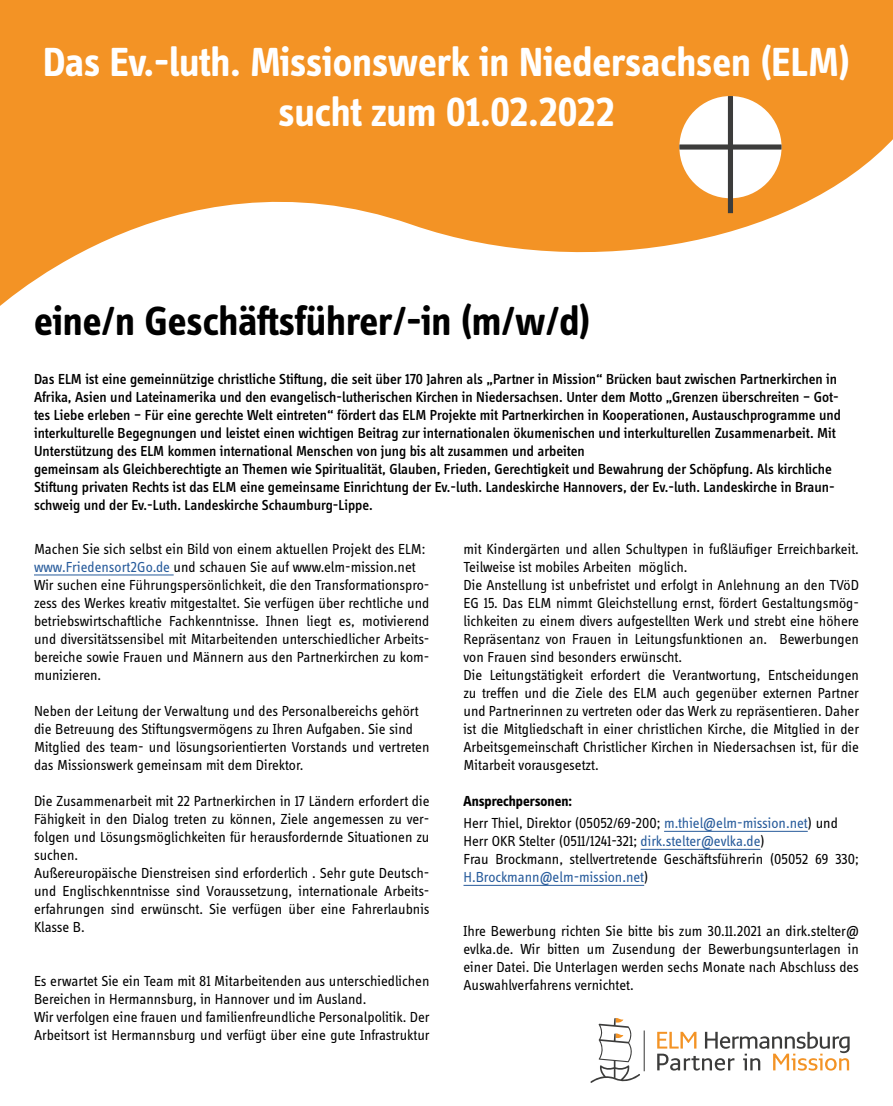
<style>
.page{position:relative;width:893px;height:1106px;background:#fff}
.page>*{position:absolute;margin:0;border:0;box-sizing:border-box;transform-origin:0 0}
.t1{font:700 42px "Info Display Pro";letter-spacing:-.005em;color:#fff}
.t2{font:700 42px "Info Display Pro";letter-spacing:-.005em;color:#000}
.Fliesstext{font:15px/18px "Info Display Pro";color:#000;text-align:justify}
.Fliesstext-2{font:500 15px/18px "Info Display Pro";color:#000}
.Fliesstext-3{font:700 15px "Info Display Pro";color:#000}
.s1{color:#275b9b}
</style>
<div class="page">
<svg style="left:0;top:0;width:893px;height:306px;fill:#f39325"></svg>
<svg style="left:679px;top:96px;width:102px;height:117px"></svg>
<hr style="left:34px;top:574px;width:140px;height:1px;background:#275b9b">
<hr style="left:664px;top:831px;width:144px;height:1px;background:#275b9b">
<hr style="left:641px;top:849px;width:119px;height:1px;background:#275b9b">
<hr style="left:463px;top:885px;width:181px;height:1px;background:#275b9b">
<svg style="left:590px;top:1018px;width:260px;height:65px"></svg>
<p class="t1" style="left:43px;top:36px;width:808px">Das Ev.-luth. Missionswerk in Niedersachsen (ELM)</p>
<p class="t1" style="left:278px;top:87px;width:338px">sucht zum 01.02.2022</p>
<p class="t2" style="left:34px;top:296px;width:558px">eine/n Geschäftsführer/-in (m/w/d)</p>
<p class="Fliesstext-2" style="left:34px;top:370px;width:808px">Das ELM ist eine gemeinnützige christliche Stiftung, die seit über 170 Jahren als „Partner in Mission“ Brücken baut zwischen Partnerkirchen in Afrika, Asien und Lateinamerika und den evangelisch-lutherischen Kirchen in Niedersachsen. Unter dem Motto „Grenzen überschreiten – Got&shy;tes Liebe erleben – Für eine gerechte Welt eintreten“ fördert das ELM Projekte mit Partnerkirchen in Kooperationen, Austauschprogramme und interkulturelle Begegnungen und leistet einen wichtigen Beitrag zur internationalen ökumenischen und interkulturellen Zusammenarbeit. Mit Unterstützung des ELM kommen international Menschen von jung bis alt zusammen und arbeiten</p>
<p class="Fliesstext-2" style="left:34px;top:460px;width:802px">gemeinsam als Gleichberechtigte an Themen wie Spiritualität, Glauben, Frieden, Gerechtigkeit und Bewahrung der Schöpfung. Als kirchliche<br>Stiftung privaten Rechts ist das ELM eine gemeinsame Einrichtung der Ev.-luth. Landeskirche Hannovers, der Ev.-luth. Landeskirche in Braun&shy;schweig und der Ev.-Luth. Landeskirche Schaumburg-Lippe.</p>
<p class="Fliesstext" style="left:34px;top:539px;width:393px">Machen Sie sich selbst ein Bild von einem aktuellen Projekt des ELM:</p>
<p class="Fliesstext" style="left:34px;top:557px;width:383px"><span class="s1">www.Friedensort2Go.de</span> und schauen Sie auf www.elm-mission.net</p>
<p class="Fliesstext" style="left:34px;top:575px;width:397px">Wir suchen eine Führungspersönlichkeit, die den Transformationspro&shy;zess des Werkes kreativ mitgestaltet. Sie verfügen über rechtliche und betriebswirtschaftliche Fachkenntnisse. Ihnen liegt es, motivierend und diversitätssensibel mit Mitarbeitenden unterschiedlicher Arbeits&shy;bereiche sowie Frauen und Männern aus den Partnerkirchen zu kom&shy;munizieren.</p>
<p class="Fliesstext" style="left:34px;top:701px;width:386px">Neben der Leitung der Verwaltung und des Personalbereichs gehört</p>
<p class="Fliesstext" style="left:34px;top:719px;width:381px">die Betreuung des Stiftungsvermögens zu Ihren Aufgaben. Sie sind</p>
<p class="Fliesstext" style="left:34px;top:737px;width:397px">Mitglied des team- und lösungsorientierten Vorstands und vertreten das Missionswerk gemeinsam mit dem Direktor.</p>
<p class="Fliesstext" style="left:34px;top:791px;width:397px">Die Zusammenarbeit mit 22 Partnerkirchen in 17 Ländern erfordert die Fähigkeit in den Dialog treten zu können, Ziele angemessen zu ver&shy;folgen und Lösungsmöglichkeiten für herausfordernde Situationen zu suchen.</p>
<p class="Fliesstext" style="left:34px;top:863px;width:397px">Außereuropäische Dienstreisen sind erforderlich . Sehr gute Deutsch&shy;und Englischkenntnisse sind Voraussetzung, internationale Arbeits&shy;erfahrungen sind erwünscht. Sie verfügen über eine Fahrerlaubnis Klasse B.</p>
<p class="Fliesstext" style="left:463px;top:539px;width:397px">mit Kindergärten und allen Schultypen in fußläufiger Erreichbarkeit.<br>Teilweise ist mobiles Arbeiten möglich.</p>
<p class="Fliesstext" style="left:463px;top:575px;width:397px">Die Anstellung ist unbefristet und erfolgt in Anlehnung an den TVöD EG 15. Das ELM nimmt Gleichstellung ernst, fördert Gestaltungsmög&shy;lichkeiten zu einem divers aufgestellten Werk und strebt eine höhere Repräsentanz von Frauen in Leitungsfunktionen an. Bewerbungen von Frauen sind besonders erwünscht.</p>
<p class="Fliesstext" style="left:463px;top:665px;width:397px">Die Leitungstätigkeit erfordert die Verantwortung, Entscheidungen zu treffen und die Ziele des ELM auch gegenüber externen Partner und Partnerinnen zu vertreten oder das Werk zu repräsentieren. Daher ist die Mitgliedschaft in einer christlichen Kirche, die Mitglied in der Arbeitsgemeinschaft Christlicher Kirchen in Niedersachsen ist, für die Mitarbeit vorausgesetzt.</p>
<p class="Fliesstext-3" style="left:463px;top:792px;width:110px">Ansprechpersonen:</p>
<p class="Fliesstext" style="left:463px;top:814px;width:376px">Herr Thiel, Direktor (05052/69-200; <span class="s1">m.thiel@elm-mission.net</span>) und</p>
<p class="Fliesstext" style="left:463px;top:832px;width:303px">Herr OKR Stelter (0511/1241-321; <span class="s1">dirk.stelter@evlka.de</span>)</p>
<p class="Fliesstext" style="left:463px;top:850px;width:397px">Frau Brockmann, stellvertretende Geschäftsführerin (05052 69 330;<br><span class="s1">H.Brockmann@elm-mission.net</span>)</p>
<p class="Fliesstext" style="left:463px;top:922px;width:397px">Ihre Bewerbung richten Sie bitte bis zum 30.11.2021 an dirk.stelter@ evlka.de. Wir bitten um Zusendung der Bewerbungsunterlagen in einer Datei. Die Unterlagen werden sechs Monate nach Abschluss des Auswahlverfahrens vernichtet.</p>
<p class="Fliesstext" style="left:34px;top:971px;width:397px">Es erwartet Sie ein Team mit 81 Mitarbeitenden aus unterschiedlichen<br>Bereichen in Hermannsburg, in Hannover und im Ausland.</p>
<p class="Fliesstext" style="left:34px;top:1007px;width:397px">Wir verfolgen eine frauen und familienfreundliche Personalpolitik. Der<br>Arbeitsort ist Hermannsburg und verfügt über eine gute Infrastruktur</p>
</div>
